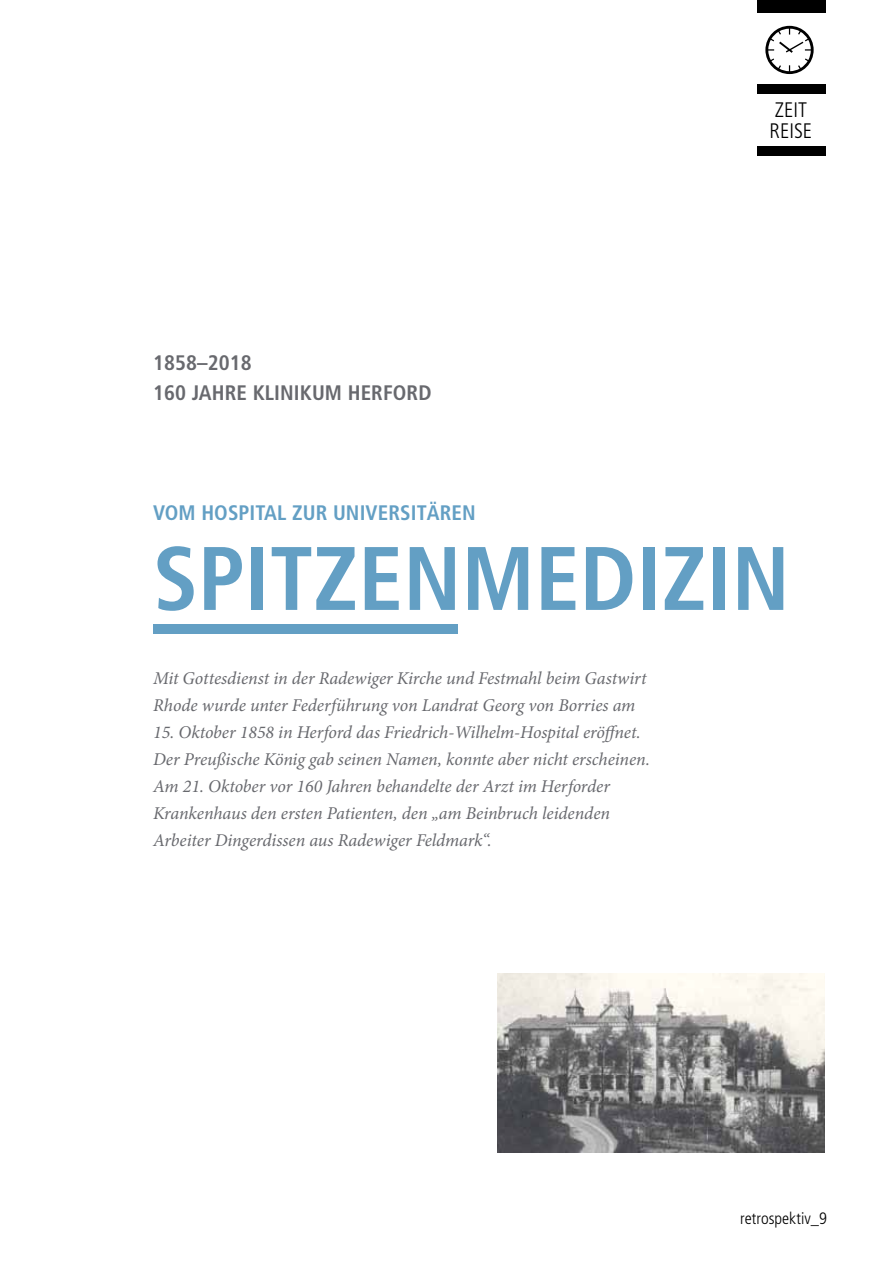
<style>
.page{position:relative;width:893px;height:1263px;background:#fff}
.page>*{position:absolute;margin:0;border:0;box-sizing:border-box;transform-origin:0 0}
.t1{font:700 condensed 90px "Frutiger";color:#639fc4}
.t2{font:700 condensed 21px/30px "Frutiger";letter-spacing:.005em;color:#68696e}
.t3{font:700 condensed 21px "Frutiger";letter-spacing:.005em;color:#639fc4}
.t4{font:300 condensed 21px/21px "Frutiger";color:#000}
.t5{font:italic 18px/27px "Minion Pro";letter-spacing:-.005em;color:#68696e}
.t6{font:300 condensed 16.5px "Frutiger";color:#000}
</style>
<div class="page">
<div style="left:153px;top:624px;width:304px;height:10px;background:#639fc4"></div>
<div style="left:757px;top:0;width:69px;height:13px;background:#000"></div>
<div style="left:757px;top:84px;width:69px;height:9px;background:#000"></div>
<div style="left:757px;top:146px;width:69px;height:10px;background:#000"></div>
<img style="left:498px;top:973px;width:327px;height:179px">
<svg style="left:765px;top:26px;width:49px;height:48px"></svg>
<p class="t2" style="left:153px;top:348px;width:266px">1858–2018<br>160 JAHRE KLINIKUM HERFORD</p>
<p class="t4" style="left:769px;top:99px;width:44px">Zeit<br>Reise</p>
<p class="t3" style="left:153px;top:500px;width:324px">VOM HOSPITAL ZUR UNIVERSITÄREN</p>
<h1 class="t1" style="left:153px;top:525px;width:638px">SPITZENMEDIZIN</h1>
<p class="t5" style="left:153px;top:665px;width:495px">Mit Gottesdienst in der Radewiger Kirche und Festmahl beim Gastwirt<br>Rhode wurde unter Federführung von Landrat Georg von Borries am</p>
<p class="t5" style="left:153px;top:719px;width:498px">15. Oktober 1858 in Herford das Friedrich-Wilhelm-Hospital eröffnet.<br>Der Preußische König gab seinen Namen, konnte aber nicht erscheinen.<br>Am 21. Oktober vor 160 Jahren behandelte der Arzt im Herforder Krankenhaus den ersten Patienten, den „am Beinbruch leidenden Arbeiter Dingerdissen aus Radewiger Feldmark“.</p>
<p class="t6" style="left:740px;top:1209px;width:88px">retrospektiv_9</p>
</div>
